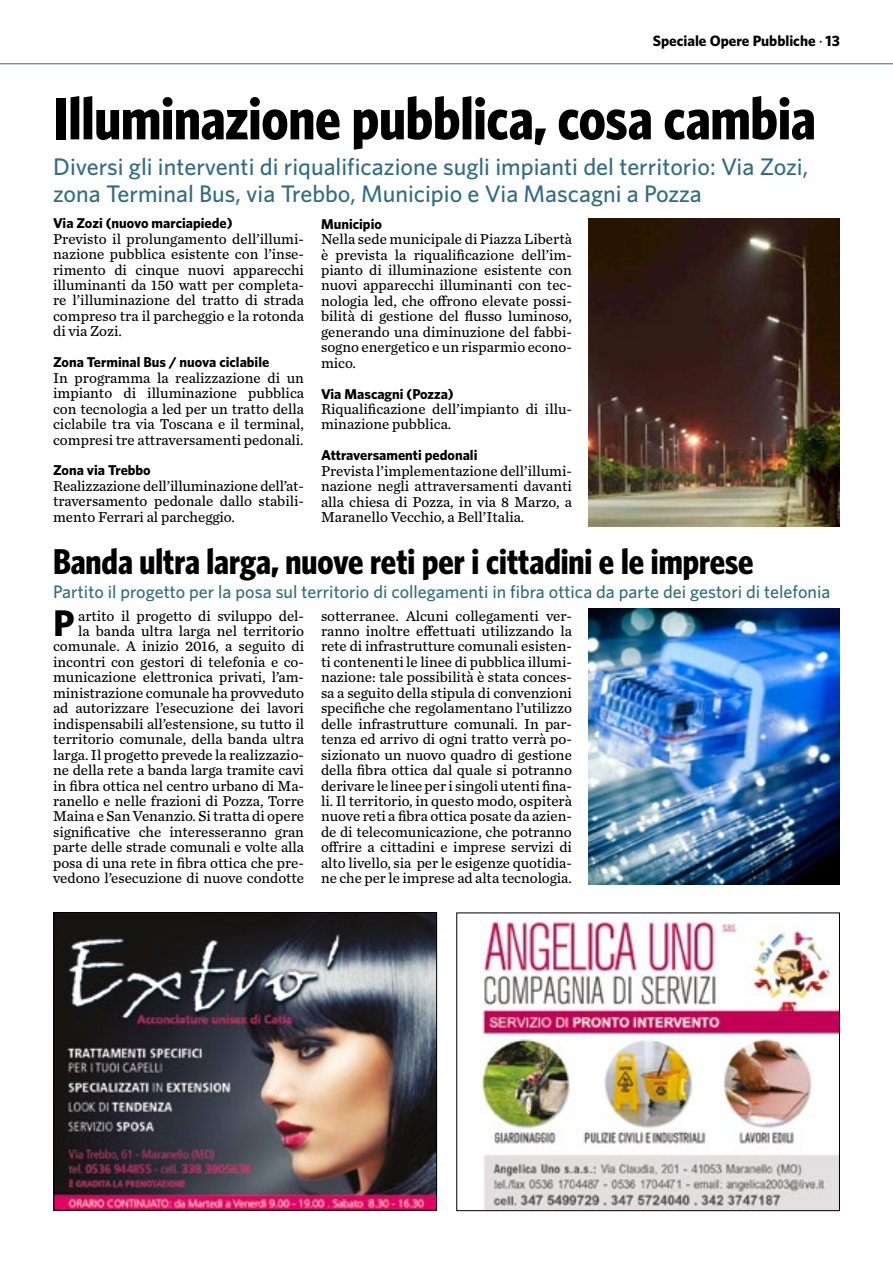
<style>
.page{position:relative;width:893px;height:1263px;background:#fff}
.page>*{position:absolute;margin:0;border:0;box-sizing:border-box;transform-origin:0 0}
.t1{font:700 60px "Whitney Condensed";color:#000}
.t2{font:700 37.2px "Whitney";color:#000}
.t3{font:700 36px "Whitney Condensed";color:#000}
.t4{font:500 24px/27px "Whitney";color:#326c82}
.t5{font:500 18px "Whitney";color:#326c82}
.t6{font:15px/15.5px "Chronicle Text G3";color:#000;text-align:justify}
.t7{font:700 15px "Whitney";color:#000}
.t8{font:700 14.25px "Whitney";color:#000}
.s1{font-weight:500}
</style>
<div class="page">
<hr style="left:0;top:63px;width:893px;height:1px;background:#326c82">
<img style="left:589px;top:218px;width:251px;height:308px">
<img style="left:589px;top:608px;width:251px;height:276px">
<img style="left:56px;top:914px;width:379px;height:295px">
<div style="left:54px;top:912px;width:383px;height:299px;border:1px solid #000"></div>
<img style="left:480px;top:920px;width:358px;height:289px">
<div style="left:456px;top:912px;width:384px;height:299px;border:1px solid #000"></div>
<p class="t7" style="left:653px;top:32px;width:189px">Speciale Opere Pubbliche <span class="s1">·</span> 13</p>
<h1 class="t1" style="left:53px;top:84px;width:764px">Illuminazione pubblica, cosa cambia</h1>
<h3 class="t4" style="left:53px;top:152px;width:756px">Diversi gli interventi di riqualificazione sugli impianti del territorio: Via Zozi, zona Terminal Bus, via Trebbo, Municipio e Via Mascagni a Pozza</h3>
<p class="t8" style="left:53px;top:215px;width:181px">Via Zozi (nuovo marciapiede)</p>
<p class="t6" style="left:53px;top:230px;width:252px">Previsto il prolungamento dell’illumi&shy;nazione pubblica esistente con l’inse&shy;rimento di cinque nuovi apparecchi illuminanti da 150 watt per completa&shy;re l’illuminazione del tratto di strada compreso tra il parcheggio e la rotonda di via Zozi.</p>
<p class="t8" style="left:53px;top:354px;width:218px">Zona Terminal Bus / nuova ciclabile</p>
<p class="t6" style="left:53px;top:369px;width:252px">In programma la realizzazione di un impianto di illuminazione pubblica con tecnologia a led per un tratto della ciclabile tra via Toscana e il terminal, compresi tre attraversamenti pedonali.</p>
<p class="t8" style="left:53px;top:462px;width:99px">Zona via Trebbo</p>
<p class="t6" style="left:53px;top:477px;width:252px">Realizzazione dell’illuminazione dell’at&shy;traversamento pedonale dallo stabili&shy;mento Ferrari al parcheggio.</p>
<p class="t8" style="left:321px;top:215px;width:62px">Municipio</p>
<p class="t6" style="left:321px;top:230px;width:252px">Nella sede municipale di Piazza Libertà è prevista la riqualificazione dell’im&shy;pianto di illuminazione esistente con nuovi apparecchi illuminanti con tec&shy;nologia led, che offrono elevate possi&shy;bilità di gestione del flusso luminoso, generando una diminuzione del fabbi&shy;sogno energetico e un risparmio econo&shy;mico.</p>
<p class="t8" style="left:321px;top:385px;width:134px">Via Mascagni (Pozza)</p>
<p class="t6" style="left:321px;top:400px;width:252px">Riqualificazione dell’impianto di illu&shy;minazione pubblica.</p>
<p class="t8" style="left:321px;top:447px;width:158px">Attraversamenti pedonali</p>
<p class="t6" style="left:321px;top:462px;width:252px">Prevista l’implementazione dell’illumi&shy;nazione negli attraversamenti davanti alla chiesa di Pozza, in via 8 Marzo, a Maranello Vecchio, a Bell’Italia.</p>
<h3 class="t3" style="left:53px;top:540px;width:702px">Banda ultra larga, nuove reti per i cittadini e le imprese</h3>
<p class="t5" style="left:53px;top:581px;width:779px">Partito il progetto per la posa sul territorio di collegamenti in fibra ottica da parte dei gestori di telefonia</p>
<p class="t6" style="left:53px;top:607px;width:252px;text-align:right">artito il progetto di sviluppo del-<br>la banda ultra larga nel territorio comunale. A inizio 2016, a seguito di incontri con gestori di telefonia e co&shy;municazione elettronica privati, l’am&shy;ministrazione comunale ha provveduto ad autorizzare l’esecuzione dei lavori indispensabili all’estensione, su tutto il territorio comunale, della banda ultra larga. Il progetto prevede la realizzazio&shy;ne della rete a banda larga tramite cavi in fibra ottica nel centro urbano di Ma&shy;ranello e nelle frazioni di Pozza, Torre Maina e San Venanzio. Si tratta di opere significative che interesseranno gran parte delle strade comunali e volte alla posa di una rete in fibra ottica che pre&shy;vedono l’esecuzione di nuove condotte</p>
<p class="t6" style="left:321px;top:607px;width:252px">sotterranee. Alcuni collegamenti ver&shy;ranno inoltre effettuati utilizzando la rete di infrastrutture comunali esisten&shy;ti contenenti le linee di pubblica illumi&shy;nazione: tale possibilità è stata conces&shy;sa a seguito della stipula di convenzioni specifiche che regolamentano l’utilizzo delle infrastrutture comunali. In par&shy;tenza ed arrivo di ogni tratto verrà po&shy;sizionato un nuovo quadro di gestione della fibra ottica dal quale si potranno derivare le linee per i singoli utenti fina&shy;li. Il territorio, in questo modo, ospiterà nuove reti a fibra ottica posate da azien&shy;de di telecomunicazione, che potranno offrire a cittadini e imprese servizi di alto livello, sia per le esigenze quotidia&shy;ne che per le imprese ad alta tecnologia.</p>
<h2 class="t2" style="left:53px;top:600px;width:23px">P</h2>
</div>
